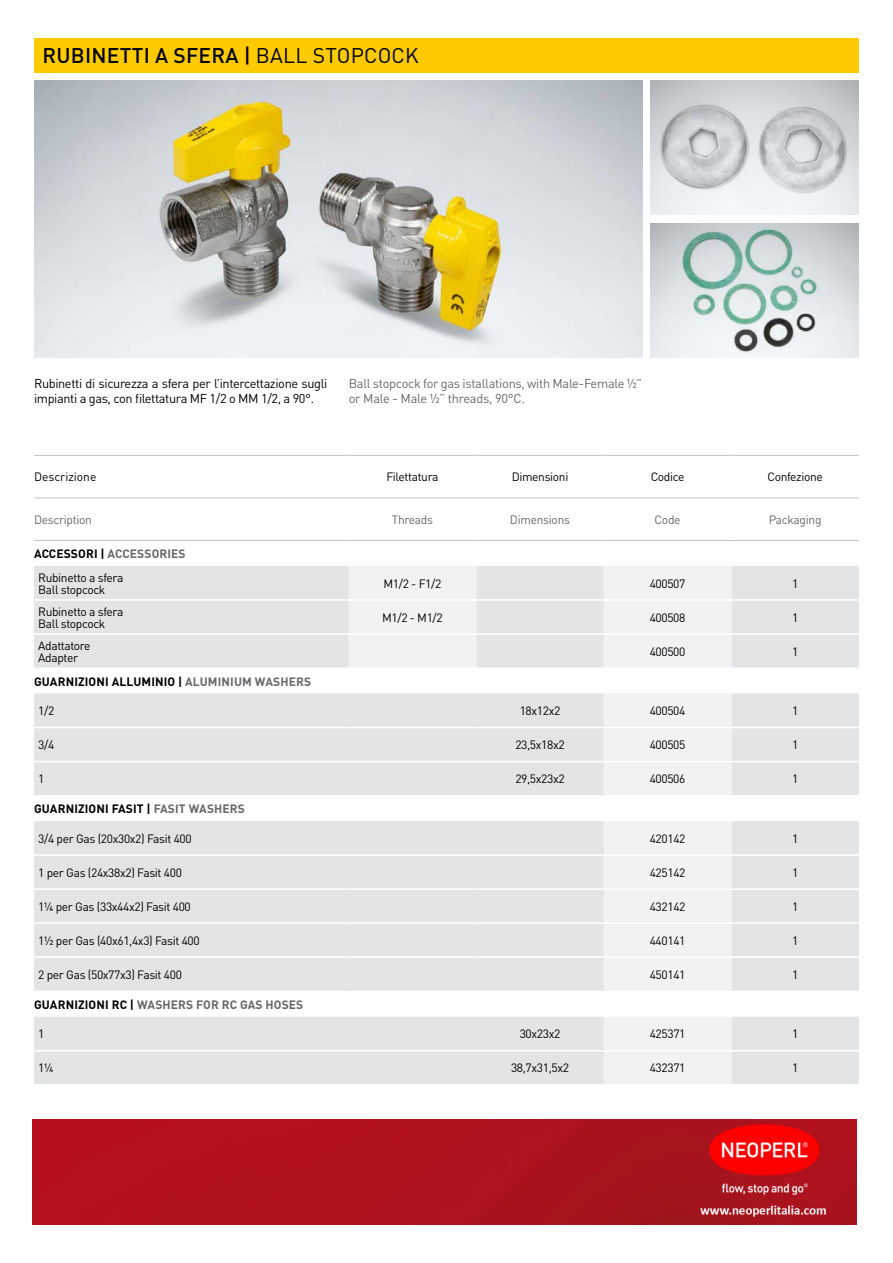
<style>
.page{position:relative;width:893px;height:1263px;background:#fff}
.page>*{position:absolute;margin:0;border:0;box-sizing:border-box;transform-origin:0 0}
.t1{font:500 21px "DIN Pro";letter-spacing:.01em;color:#000}
.t2{font:12.75px/15px "DIN Pro";letter-spacing:-.03em;color:#000}
.t3{font:12.75px/15px "DIN Pro";letter-spacing:-.02em;color:#68676c}
.t4{font:12px/12px "DIN Pro";letter-spacing:-.03em;color:#000}
.t5{font:700 12px "DIN Pro";letter-spacing:.01em;color:#000}
.t6{font:12px "DIN Pro";letter-spacing:-.025em;color:#68676c}
.t7{font:700 12px "DIN Pro";letter-spacing:.01em;color:#68676c}
.t8{font:12px "DIN Pro";color:#000}
.s1{font-weight:400}
.s2{font-weight:700}
.s3{font-weight:700;color:#68676c}
.s4{color:#68676c}
.s5{color:#000}
</style>
<div class="page">
<img style="left:656px;top:101px;width:196px;height:94px">
<img style="left:672px;top:223px;width:166px;height:134px">
<img style="left:34px;top:81px;width:608px;height:276px">
<div style="left:34px;top:38px;width:825px;height:34px;background:#fdca00"></div>
<div style="left:34px;top:566px;width:825px;height:518px;background:#e3e4e6"></div>
<svg style="left:349px;top:566px;width:382px;height:518px;fill:#f0f1f2"></svg>
<svg style="left:34px;top:601px;width:825px;height:449px;fill:#e3e4e6"></svg>
<svg style="left:349px;top:601px;width:382px;height:449px"></svg>
<hr style="left:34px;top:599px;width:315px;height:2px;background:#fff">
<hr style="left:349px;top:599px;width:127px;height:2px;background:#fff">
<hr style="left:476px;top:599px;width:128px;height:2px;background:#fff">
<hr style="left:604px;top:599px;width:127px;height:2px;background:#fff">
<hr style="left:34px;top:633px;width:315px;height:2px;background:#fff">
<hr style="left:349px;top:633px;width:127px;height:2px;background:#fff">
<hr style="left:476px;top:633px;width:128px;height:2px;background:#fff">
<hr style="left:604px;top:633px;width:127px;height:2px;background:#fff">
<hr style="left:34px;top:727px;width:315px;height:1px;background:#fff">
<hr style="left:349px;top:727px;width:127px;height:1px;background:#fff">
<hr style="left:476px;top:727px;width:128px;height:1px;background:#fff">
<hr style="left:604px;top:727px;width:127px;height:1px;background:#fff">
<hr style="left:34px;top:761px;width:315px;height:1px;background:#fff">
<hr style="left:349px;top:761px;width:127px;height:1px;background:#fff">
<hr style="left:476px;top:761px;width:128px;height:1px;background:#fff">
<hr style="left:604px;top:761px;width:127px;height:1px;background:#fff">
<hr style="left:34px;top:854px;width:315px;height:2px;background:#fff">
<hr style="left:349px;top:854px;width:127px;height:2px;background:#fff">
<hr style="left:476px;top:854px;width:128px;height:2px;background:#fff">
<hr style="left:604px;top:854px;width:127px;height:2px;background:#fff">
<hr style="left:34px;top:888px;width:315px;height:2px;background:#fff">
<hr style="left:349px;top:888px;width:127px;height:2px;background:#fff">
<hr style="left:476px;top:888px;width:128px;height:2px;background:#fff">
<hr style="left:604px;top:888px;width:127px;height:2px;background:#fff">
<hr style="left:34px;top:922px;width:315px;height:2px;background:#fff">
<hr style="left:349px;top:922px;width:127px;height:2px;background:#fff">
<hr style="left:476px;top:922px;width:128px;height:2px;background:#fff">
<hr style="left:604px;top:922px;width:127px;height:2px;background:#fff">
<hr style="left:34px;top:956px;width:315px;height:2px;background:#fff">
<hr style="left:349px;top:956px;width:127px;height:2px;background:#fff">
<hr style="left:476px;top:956px;width:128px;height:2px;background:#fff">
<hr style="left:604px;top:956px;width:127px;height:2px;background:#fff">
<hr style="left:34px;top:1050px;width:315px;height:1px;background:#fff">
<hr style="left:349px;top:1050px;width:127px;height:1px;background:#fff">
<hr style="left:476px;top:1050px;width:128px;height:1px;background:#fff">
<hr style="left:604px;top:1050px;width:127px;height:1px;background:#fff">
<hr style="left:34px;top:497px;width:315px;height:1px;background:#c3c5c8">
<hr style="left:349px;top:497px;width:127px;height:1px;background:#c3c5c8">
<hr style="left:476px;top:497px;width:128px;height:1px;background:#c3c5c8">
<hr style="left:34px;top:540px;width:315px;height:1px;background:#c3c5c8">
<hr style="left:349px;top:540px;width:127px;height:1px;background:#c3c5c8">
<hr style="left:476px;top:540px;width:128px;height:1px;background:#c3c5c8">
<hr style="left:604px;top:540px;width:127px;height:1px;background:#c3c5c8">
<hr style="left:731px;top:540px;width:128px;height:1px;background:#c3c5c8">
<hr style="left:604px;top:497px;width:127px;height:1px;background:#c3c5c8">
<hr style="left:731px;top:497px;width:128px;height:1px;background:#c3c5c8">
<hr style="left:34px;top:668px;width:315px;height:1px;background:#fff">
<hr style="left:349px;top:668px;width:127px;height:1px;background:#fff">
<hr style="left:476px;top:668px;width:128px;height:1px;background:#fff">
<hr style="left:604px;top:668px;width:127px;height:1px;background:#fff">
<hr style="left:34px;top:795px;width:315px;height:1px;background:#fff">
<hr style="left:349px;top:795px;width:127px;height:1px;background:#fff">
<hr style="left:476px;top:795px;width:128px;height:1px;background:#fff">
<hr style="left:604px;top:795px;width:127px;height:1px;background:#fff">
<hr style="left:34px;top:991px;width:315px;height:1px;background:#fff">
<hr style="left:349px;top:991px;width:127px;height:1px;background:#fff">
<hr style="left:476px;top:991px;width:128px;height:1px;background:#fff">
<hr style="left:604px;top:991px;width:127px;height:1px;background:#fff">
<hr style="left:731px;top:668px;width:128px;height:1px;background:#fff">
<hr style="left:731px;top:795px;width:128px;height:1px;background:#fff">
<hr style="left:731px;top:991px;width:128px;height:1px;background:#fff">
<hr style="left:34px;top:455px;width:315px;height:1px;background:#c3c5c8">
<hr style="left:349px;top:455px;width:127px;height:1px;background:#c3c5c8">
<hr style="left:476px;top:455px;width:128px;height:1px;background:#c3c5c8">
<hr style="left:604px;top:455px;width:127px;height:1px;background:#c3c5c8">
<hr style="left:731px;top:455px;width:128px;height:1px;background:#c3c5c8">
<hr style="left:731px;top:599px;width:128px;height:2px;background:#fff">
<hr style="left:731px;top:633px;width:128px;height:2px;background:#fff">
<hr style="left:731px;top:727px;width:128px;height:1px;background:#fff">
<hr style="left:731px;top:761px;width:128px;height:1px;background:#fff">
<hr style="left:731px;top:854px;width:128px;height:2px;background:#fff">
<hr style="left:731px;top:888px;width:128px;height:2px;background:#fff">
<hr style="left:731px;top:922px;width:128px;height:2px;background:#fff">
<hr style="left:731px;top:956px;width:128px;height:2px;background:#fff">
<hr style="left:731px;top:1050px;width:128px;height:1px;background:#fff">
<img style="left:32px;top:1119px;width:825px;height:105px">
<h1 class="t1" style="left:43px;top:41px;width:378px">RUBINETTI A SFERA | <span class="s1">BALL STOPCOCK</span></h1>
<p class="t2" style="left:34px;top:376px;width:295px">Rubinetti di sicurezza a sfera per l’intercettazione sugli impianti a gas, con filettatura MF 1/2 o MM 1/2, a 90°.</p>
<p class="t3" style="left:349px;top:376px;width:295px">Ball stopcock for gas istallations, with Male-Female ½” or Male - Male ½” threads, 90°C.</p>
<p class="t8" style="left:34px;top:469px;width:64px">Descrizione</p>
<p class="t4" style="left:386px;top:470px;width:54px">Filettatura</p>
<p class="t4" style="left:512px;top:470px;width:58px">Dimensioni</p>
<p class="t4" style="left:651px;top:470px;width:35px">Codice</p>
<p class="t4" style="left:767px;top:470px;width:57px">Confezione</p>
<p class="t6" style="left:34px;top:511px;width:60px">Description</p>
<p class="t6" style="left:392px;top:511px;width:43px">Threads</p>
<p class="t6" style="left:510px;top:511px;width:62px">Dimensions</p>
<p class="t6" style="left:655px;top:511px;width:28px">Code</p>
<p class="t6" style="left:769px;top:511px;width:54px">Packaging</p>
<p class="t4" style="left:38px;top:541px;width:149px;line-height:23.5px;text-indent:-4px"><span class="s2">ACCESSORI |</span> <span class="s3">ACCESSORIES<br></span>Rubinetto a sfera</p>
<p class="t4" style="left:38px;top:583px;width:69px">Ball stopcock</p>
<p class="t4" style="left:384px;top:577px;width:59px">M1/2 - F1/2</p>
<p class="t4" style="left:650px;top:577px;width:37px">400507</p>
<p class="t4" style="left:792px;top:577px;width:8px">1</p>
<p class="t4" style="left:38px;top:605px;width:87px">Rubinetto a sfera<br>Ball stopcock</p>
<p class="t4" style="left:382px;top:611px;width:62px">M1/2 - M1/2</p>
<p class="t4" style="left:650px;top:611px;width:37px">400508</p>
<p class="t4" style="left:792px;top:611px;width:8px">1</p>
<p class="t4" style="left:38px;top:639px;width:54px">Adattatore<br>Adapter</p>
<p class="t4" style="left:650px;top:645px;width:37px">400500</p>
<p class="t4" style="left:792px;top:645px;width:8px">1</p>
<p class="t5" style="left:34px;top:673px;width:279px">GUARNIZIONI ALLUMINIO | <span class="s4">ALUMINIUM WASHERS</span></p>
<p class="t4" style="left:38px;top:704px;width:18px">1/2</p>
<p class="t4" style="left:520px;top:704px;width:42px">18x12x2</p>
<p class="t4" style="left:650px;top:704px;width:37px">400504</p>
<p class="t4" style="left:792px;top:704px;width:8px">1</p>
<p class="t4" style="left:38px;top:738px;width:18px">3/4</p>
<p class="t4" style="left:515px;top:738px;width:51px">23,5x18x2</p>
<p class="t4" style="left:650px;top:738px;width:37px">400505</p>
<p class="t4" style="left:792px;top:738px;width:8px">1</p>
<p class="t4" style="left:38px;top:772px;width:8px">1</p>
<p class="t4" style="left:515px;top:772px;width:51px">29,5x23x2</p>
<p class="t4" style="left:650px;top:772px;width:37px">400506</p>
<p class="t4" style="left:792px;top:772px;width:8px">1</p>
<p class="t5" style="left:34px;top:801px;width:212px">GUARNIZIONI FASIT | <span class="s4">FASIT WASHERS</span></p>
<p class="t4" style="left:38px;top:832px;width:155px">3/4 per Gas (20x30x2) Fasit 400</p>
<p class="t4" style="left:650px;top:832px;width:37px">420142</p>
<p class="t4" style="left:792px;top:832px;width:8px">1</p>
<p class="t4" style="left:38px;top:866px;width:145px">1 per Gas (24x38x2) Fasit 400</p>
<p class="t4" style="left:650px;top:866px;width:37px">425142</p>
<p class="t4" style="left:792px;top:866px;width:8px">1</p>
<p class="t4" style="left:38px;top:900px;width:154px">11/4 per Gas (33x44x2) Fasit 400</p>
<p class="t4" style="left:650px;top:900px;width:37px">432142</p>
<p class="t4" style="left:792px;top:900px;width:8px">1</p>
<p class="t4" style="left:38px;top:934px;width:163px">11/2 per Gas (40x61,4x3) Fasit 400</p>
<p class="t4" style="left:650px;top:934px;width:37px">440141</p>
<p class="t4" style="left:792px;top:934px;width:8px">1</p>
<p class="t4" style="left:38px;top:968px;width:145px">2 per Gas (50x77x3) Fasit 400</p>
<p class="t4" style="left:650px;top:968px;width:37px">450141</p>
<p class="t4" style="left:792px;top:968px;width:8px">1</p>
<p class="t7" style="left:34px;top:996px;width:271px"><span class="s5">GUARNIZIONI RC |</span> WASHERS FOR RC GAS HOSES</p>
<p class="t4" style="left:38px;top:1027px;width:8px">1</p>
<p class="t4" style="left:520px;top:1027px;width:42px">30x23x2</p>
<p class="t4" style="left:650px;top:1027px;width:37px">425371</p>
<p class="t4" style="left:792px;top:1027px;width:8px">1</p>
<p class="t4" style="left:38px;top:1061px;width:17px">11/4</p>
<p class="t4" style="left:511px;top:1061px;width:60px">38,7x31,5x2</p>
<p class="t4" style="left:650px;top:1061px;width:37px">432371</p>
<p class="t4" style="left:792px;top:1061px;width:8px">1</p>
</div>
